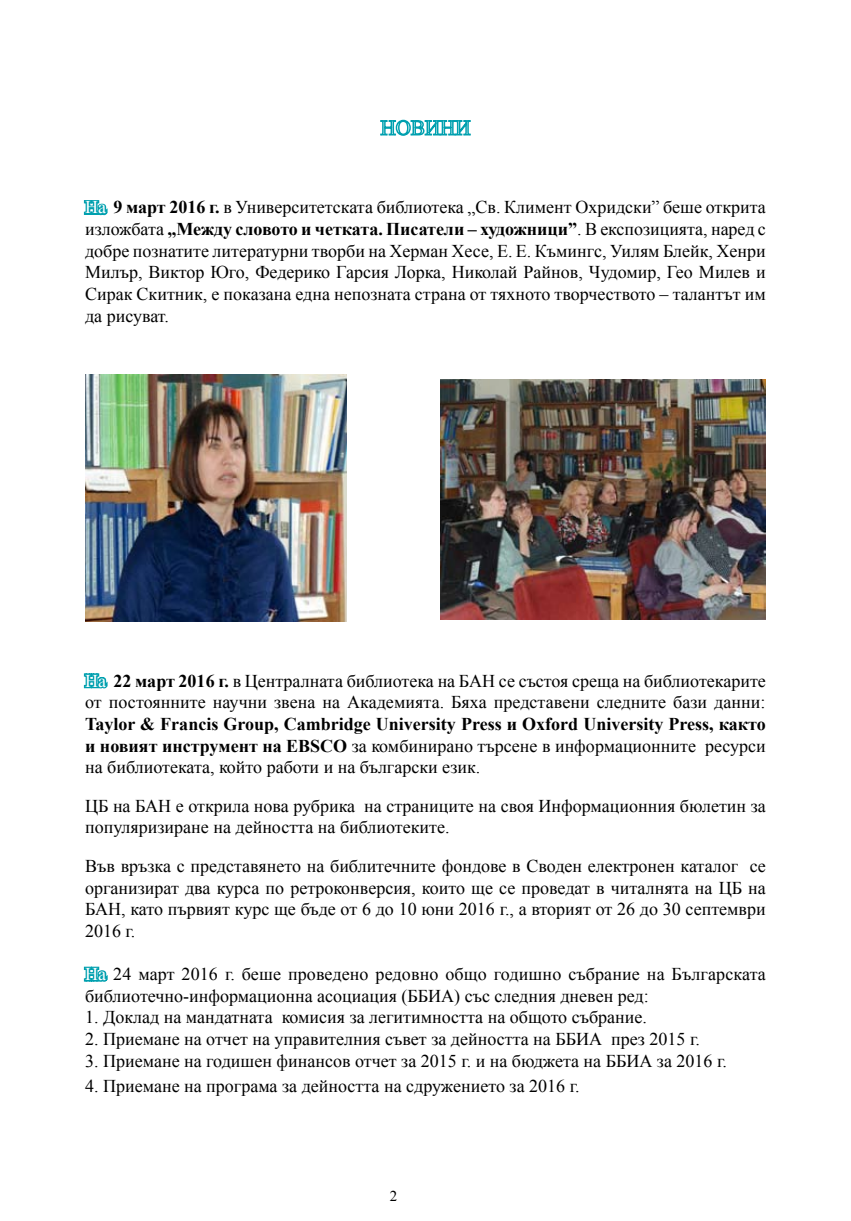
<style>
.page{position:relative;width:851px;height:1221px;background:#fff}
.page>*{position:absolute;margin:0;border:0;box-sizing:border-box;transform-origin:0 0}
.t1{font:18px/21.6px "Times New Roman";color:#000}
.t2{font:700 18px/21.6px "Times New Roman";color:#000;text-align:justify}
.t3{font:15px "Times New Roman";color:#000}
.s1{color:#fff}
.s2{font-weight:700}
.s3{font-weight:400}
</style>
<div class="page">
<svg style="left:380px;top:119px;width:91px;height:17px"></svg>
<img style="left:85px;top:375px;width:261px;height:246px">
<img style="left:440px;top:379px;width:325px;height:240px">
<svg style="left:83px;top:966px;width:25px;height:16px"></svg>
<p class="t1" style="left:85px;top:196px;width:682px;text-align:justify"><span class="s1">На</span> <span class="s2">9 март 2016 г.</span> в Университетската библиотека „Св. Климент Охридски” беше открита изложбата <span class="s2">„Между словото и четката. Писатели – художници”</span>. В експозицията, наред с добре познатите литературни творби на Херман Хесе, Е. Е. Къмингс, Уилям Блейк, Хенри Милър, Виктор Юго, Федерико Гарсия Лорка, Николай Райнов, Чудомир, Гео Милев и Сирак Скитник, е показана една непозната страна от тяхното творчеството – талантът им да рисуват.</p>
<p class="t1" style="left:85px;top:669px;width:682px"><span class="s1">На</span> <span class="s2">22 март 2016 г.</span> в Централната библиотека на БАН се състоя среща на библиотекарите от постоянните научни звена на Академията. Бяха представени следните бази данни:</p>
<p class="t2" style="left:85px;top:712px;width:682px">Taylor &amp; Francis Group, Cambridge University Press и Oxford University Press, както и новият инструмент на EBSCO <span class="s3">за комбинирано търсене в информационните ресурси на библиотеката, който работи и на български език.</span></p>
<p class="t1" style="left:85px;top:794px;width:682px">ЦБ на БАН е открила нова рубрика на страниците на своя Информационния бюлетин за популяризиране на дейността на библиотеките.</p>
<p class="t1" style="left:85px;top:854px;width:682px;text-align:justify">Във връзка с представянето на библитечните фондове в Своден електронен каталог се организират два курса по ретроконверсия, които ще се проведат в читалнята на ЦБ на БАН, като първият курс ще бъде от 6 до 10 юни 2016 г., а вторият от 26 до 30 септември 2016 г.</p>
<p class="t1" style="left:85px;top:962px;width:682px"><span class="s1">На</span> 24 март 2016 г. беше проведено редовно общо годишно събрание на Българската библиотечно-информационна асоциация (ББИА) със следния днeвен ред:</p>
<p class="t1" style="left:85px;top:1006px;width:563px">1. Доклад на мандатната комисия за легитимността на общото събрание.</p>
<p class="t1" style="left:85px;top:1027px;width:616px">2. Приемане на отчет на управителния съвет за дейността на ББИА през 2015 г.</p>
<p class="t1" style="left:85px;top:1049px;width:643px">3. Приемане на годишен финансов отчет за 2015 г. и на бюджета на ББИА за 2016 г.</p>
<p class="t1" style="left:85px;top:1074px;width:496px">4. Приемане на програма за дейността на сдружението за 2016 г.</p>
<p class="t3" style="left:390px;top:1186px;width:9px">2</p>
</div>
